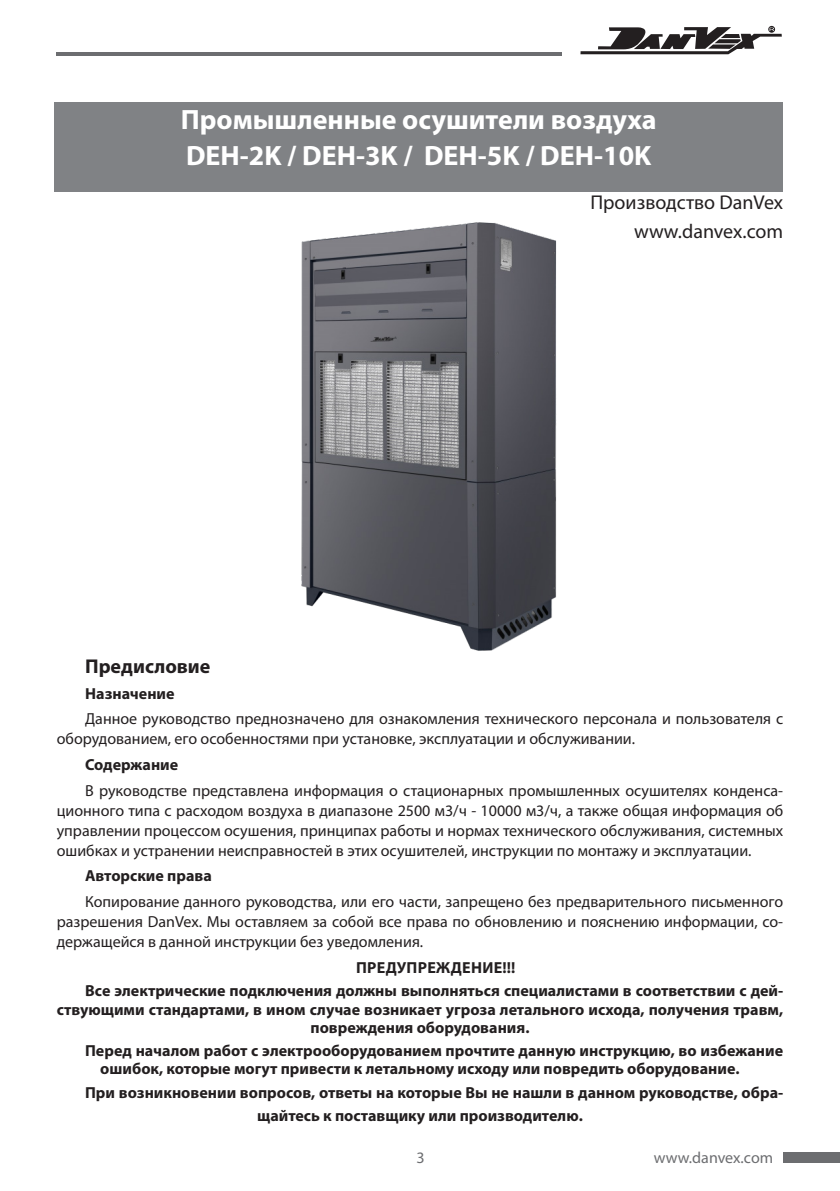
<style>
.page{position:relative;width:840px;height:1191px;background:#fff}
.page>*{position:absolute;margin:0;border:0;box-sizing:border-box;transform-origin:0 0}
.osnovnoi{font:700 28px "Myriad Pro";color:#fff}
.osnovnoi-2{font:20px "Myriad Pro";color:#231f20}
.osnovnoi-3{font:700 20px "Myriad Pro";color:#231f20}
.osnovnoi-4{font:16px/20px "Myriad Pro";color:#231f20;text-align:justify}
.osnovnoi-5{font:700 16px/18px "Myriad Pro";color:#231f20}
.osnovnoi-6{font:700 16px "Myriad Pro";letter-spacing:.02em;color:#231f20}
.t1{font:16px "Myriad Pro";color:#6c6d70}
</style>
<div class="page">
<svg style="left:580px;top:26px;width:201px;height:28px"></svg>
<hr style="left:57px;top:52px;width:504px;height:3px;background:#6c6d70">
<div style="left:782px;top:1151px;width:57px;height:11px;background:#6c6d70"></div>
<img style="left:301px;top:222px;width:256px;height:429px">
<div style="left:54px;top:102px;width:728px;height:89px;background:#808285"></div>
<p class="osnovnoi" style="left:181px;top:101px;width:477px">Промышленные осушители воздуха</p>
<p class="osnovnoi" style="left:186px;top:137px;width:466px">DEH-2K / DEH-3K / DEH-5K / DEH-10K</p>
<p class="osnovnoi-2" style="left:590px;top:190px;width:194px">Производство DanVex</p>
<p class="osnovnoi-2" style="left:633px;top:219px;width:151px">www.danvex.com</p>
<p class="osnovnoi-3" style="left:85px;top:653px;width:127px">Предисловие</p>
<p class="osnovnoi-5" style="left:85px;top:684px;width:91px">Назначение</p>
<p class="osnovnoi-4" style="left:57px;top:708px;width:727px;text-indent:28px">Данное руководство преднозначено для ознакомления технического персонала и пользователя с оборудованием, его особенностями при установке, эксплуатации и обслуживании.</p>
<p class="osnovnoi-5" style="left:85px;top:755px;width:95px">Содержание</p>
<p class="osnovnoi-4" style="left:57px;top:780px;width:727px;text-indent:28px">В руководстве представлена информация о стационарных промышленных осушителях конденса&shy;ционного типа с расходом воздуха в диапазоне 2500 м3/ч - 10000 м3/ч, а также общая информация об управлении процессом осушения, принципах работы и нормах технического обслуживания, системных ошибках и устранении неисправностей в этих осушителей, инструкции по монтажу и эксплуатации.</p>
<p class="osnovnoi-5" style="left:85px;top:866px;width:128px">Авторские права</p>
<p class="osnovnoi-4" style="left:57px;top:891px;width:727px;text-indent:28px">Копирование данного руководства, или его части, запрещено без предварительного письменного разрешения DanVex. Мы оставляем за собой все права по обновлению и пояснению информации, со&shy;держащейся в данной инструкции без уведомления.</p>
<p class="osnovnoi-6" style="left:356px;top:957px;width:161px">ПРЕДУПРЕЖДЕНИЕ!!!</p>
<p class="osnovnoi-5" style="left:85px;top:981px;width:699px">Все электрические подключения должны выполняться специалистами в соответствии с дей-</p>
<p class="osnovnoi-5" style="left:57px;top:999px;width:727px">ствующими стандартами, в ином случае возникает угроза летального исхода, получения травм,</p>
<p class="osnovnoi-5" style="left:310px;top:1017px;width:220px">повреждения оборудования.</p>
<p class="osnovnoi-5" style="left:100px;top:1041px;width:684px;text-indent:-15px">Перед началом работ с электрооборудованием прочтите данную инструкцию, во избежание ошибок, которые могут привести к летальному исходу или повредить оборудование.</p>
<p class="osnovnoi-5" style="left:257px;top:1080px;width:527px;line-height:23px;text-indent:-172px">При возникновении вопросов, ответы на которые Вы не нашли в данном руководстве, обра&shy;щайтесь к поставщику или производителю.</p>
<p class="t1" style="left:416px;top:1147px;width:10px">3</p>
<p class="t1" style="left:653px;top:1147px;width:121px">www.danvex.com</p>
</div>
